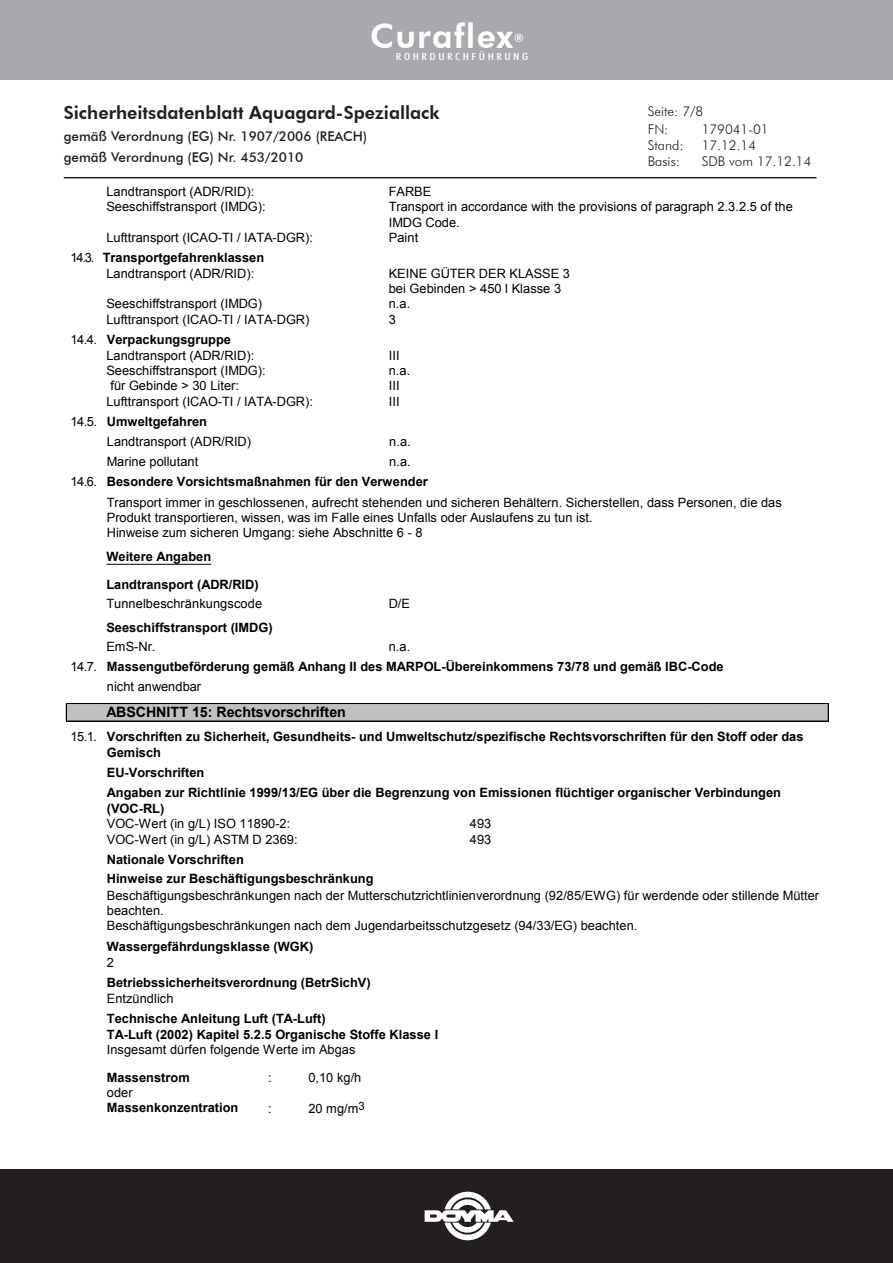
<style>
.page{position:relative;width:893px;height:1263px;background:#fff}
.page>*{position:absolute;margin:0;border:0;box-sizing:border-box;transform-origin:0 0}
.t1{font:800 33.45px "Futura BT";letter-spacing:.035em;color:#fff}
.t2{font:800 18px "Futura BT";color:#231f20}
.t3{font:700 14.25px "Arial";letter-spacing:-.005em;color:#000}
.t4{font:500 13.5px/21.6px "Futura BT";color:#231f20}
.t5{font:300 13.5px/18.3px "Futura BT";color:#231f20}
.t6{font:12.75px/15.5px "Arial";letter-spacing:.005em;color:#000}
.t7{font:700 12.75px/27.5px "Arial";color:#000}
.t8{font:800 11.55px "Futura BT";color:#fff}
.t9{font:500 condensed 9.75px "Futura BT";letter-spacing:.2em;color:#fff;scale:1.3 1}
.s1{font-weight:700}
.s2{font-weight:400}
</style>
<div class="page">
<hr style="left:64px;top:177px;width:752px;height:1px;background:#231f20">
<div style="left:0;top:0;width:893px;height:80px;background:#a8a9ad"></div>
<div style="left:0;top:1169px;width:893px;height:94px;background:#231f20"></div>
<svg style="left:425px;top:1192px;width:89px;height:48px"></svg>
<hr style="left:106px;top:564px;width:105px;height:1px;background:#000">
<div style="left:66px;top:703px;width:36px;height:18px;background:#c0c0c0"></div>
<div style="left:102px;top:703px;width:605px;height:18px;background:#c0c0c0"></div>
<div style="left:707px;top:703px;width:121px;height:18px;background:#c0c0c0"></div>
<hr style="left:66px;top:703px;width:36px;height:1px;background:#000">
<hr style="left:66px;top:721px;width:36px;height:1px;background:#000">
<svg style="left:66px;top:704px;width:1px;height:17px"></svg>
<hr style="left:102px;top:703px;width:605px;height:1px;background:#000">
<hr style="left:102px;top:721px;width:605px;height:1px;background:#000">
<hr style="left:707px;top:703px;width:121px;height:1px;background:#000">
<hr style="left:707px;top:721px;width:121px;height:1px;background:#000">
<svg style="left:828px;top:704px;width:1px;height:17px"></svg>
<h1 class="t1" style="left:370px;top:15px;width:144px">Curaflex</h1>
<p class="t8" style="left:514px;top:31px;width:11px">®</p>
<p class="t9" style="left:396px;top:50px;width:103px">ROHRDURCHFÜHRUNG</p>
<h2 class="t2" style="left:64px;top:102px;width:377px">Sicherheitsdatenblatt Aquagard-Speziallack</h2>
<p class="t4" style="left:64px;top:125px;width:305px">gemäß Verordnung (EG) Nr. 1907/2006 (REACH) gemäß Verordnung (EG) Nr. 453/2010</p>
<p class="t6" style="left:66px;top:131px;width:62px">Artikel-Nr.:</p>
<p class="t6" style="left:179px;top:131px;width:59px">18915014</p>
<p class="t6" style="left:66px;top:143px;width:75px">Druckdatum:</p>
<p class="t6" style="left:179px;top:143px;width:66px">27.01.2015</p>
<p class="t6" style="left:66px;top:156px;width:49px">Version:</p>
<p class="t6" style="left:106px;top:150px;width:149px;line-height:27.6px;text-indent:72px">1.10<br>Landtransport (ADR/RID):</p>
<p class="t6" style="left:389px;top:184px;width:44px">FARBE</p>
<p class="t5" style="left:648px;top:102px;width:57px">Seite: 7/8<br>FN:</p>
<p class="t5" style="left:702px;top:120px;width:68px">179041-01</p>
<p class="t5" style="left:648px;top:136px;width:37px">Stand:</p>
<p class="t5" style="left:702px;top:136px;width:56px">17.12.14</p>
<p class="t5" style="left:648px;top:152px;width:34px">Basis:</p>
<p class="t5" style="left:702px;top:152px;width:111px">SDB vom 17.12.14</p>
<p class="t6" style="left:106px;top:199px;width:161px">Seeschiffstransport (IMDG):</p>
<p class="t6" style="left:389px;top:199px;width:406px">Transport in accordance with the provisions of paragraph 2.3.2.5 of the<br>IMDG Code.</p>
<p class="t6" style="left:106px;top:230px;width:208px">Lufttransport (ICAO-TI / IATA-DGR):</p>
<p class="t6" style="left:389px;top:230px;width:31px">Paint</p>
<p class="t6" style="left:106px;top:250px;width:159px;text-indent:-36px">14.3. <span class="s1">Transportgefahrenklassen<br></span>Landtransport (ADR/RID):</p>
<p class="t6" style="left:389px;top:266px;width:183px">KEINE GÜTER DER KLASSE 3 bei Gebinden &gt; 450 l Klasse 3</p>
<p class="t6" style="left:106px;top:296px;width:157px">Seeschiffstransport (IMDG)</p>
<p class="t6" style="left:389px;top:296px;width:23px">n.a.</p>
<p class="t6" style="left:106px;top:312px;width:205px">Lufttransport (ICAO-TI / IATA-DGR)</p>
<p class="t6" style="left:389px;top:312px;width:9px">3</p>
<p class="t6" style="left:106px;top:331px;width:149px;text-indent:-36px">14.4. <span class="s1">Verpackungsgruppe<br></span>Landtransport (ADR/RID):</p>
<p class="t6" style="left:389px;top:347px;width:12px">III</p>
<p class="t6" style="left:106px;top:363px;width:161px">Seeschiffstransport (IMDG):</p>
<p class="t6" style="left:389px;top:363px;width:23px">n.a.</p>
<p class="t6" style="left:110px;top:378px;width:130px">für Gebinde &gt; 30 Liter:</p>
<p class="t6" style="left:389px;top:378px;width:12px">III</p>
<p class="t6" style="left:106px;top:394px;width:208px">Lufttransport (ICAO-TI / IATA-DGR):</p>
<p class="t6" style="left:389px;top:394px;width:12px">III</p>
<p class="t6" style="left:107px;top:411px;width:146px;line-height:20.2px;text-indent:-36px">14.5. <span class="s1">Umweltgefahren<br></span>Landtransport (ADR/RID)</p>
<p class="t6" style="left:389px;top:434px;width:23px">n.a.</p>
<p class="t6" style="left:107px;top:454px;width:93px">Marine pollutant</p>
<p class="t6" style="left:389px;top:454px;width:23px">n.a.</p>
<p class="t7" style="left:71px;top:468px;width:359px"><span class="s2">14.6.</span> Besondere Vorsichtsmaßnahmen für den Verwender</p>
<p class="t6" style="left:107px;top:494px;width:676px">Transport immer in geschlossenen, aufrecht stehenden und sicheren Behältern. Sicherstellen, dass Personen, die das</p>
<p class="t6" style="left:107px;top:510px;width:487px">Produkt transportieren, wissen, was im Falle eines Unfalls oder Auslaufens zu tun ist.<br>Hinweise zum sicheren Umgang: siehe Abschnitte 6 - 8</p>
<p class="t7" style="left:106px;top:543px;width:154px">Weitere Angaben<br>Landtransport (ADR/RID)</p>
<p class="t6" style="left:106px;top:596px;width:157px">Tunnelbeschränkungscode</p>
<p class="t6" style="left:389px;top:596px;width:23px">D/E</p>
<p class="t7" style="left:106px;top:614px;width:168px">Seeschiffstransport (IMDG)</p>
<p class="t6" style="left:106px;top:639px;width:51px">EmS-Nr.</p>
<p class="t6" style="left:389px;top:639px;width:23px">n.a.</p>
<p class="t7" style="left:71px;top:653px;width:655px"><span class="s2">14.7.</span> Massengutbeförderung gemäß Anhang II des MARPOL-Übereinkommens 73/78 und gemäß IBC-Code</p>
<p class="t6" style="left:107px;top:679px;width:96px">nicht anwendbar</p>
<p class="t3" style="left:106px;top:702px;width:241px">ABSCHNITT 15: Rechtsvorschriften</p>
<p class="t7" style="left:107px;top:729px;width:698px;line-height:15.5px;text-indent:-36px"><span class="s2">15.1.</span> Vorschriften zu Sicherheit, Gesundheits- und Umweltschutz/spezifische Rechtsvorschriften für den Stoff oder das<br>Gemisch</p>
<p class="t7" style="left:107px;top:763px;width:676px;line-height:20.2px">EU-Vorschriften<br>Angaben zur Richtlinie 1999/13/EG über die Begrenzung von Emissionen flüchtiger organischer Verbindungen</p>
<p class="t7" style="left:107px;top:795px;width:59px">(VOC-RL)</p>
<p class="t6" style="left:107px;top:816px;width:185px">VOC-Wert (in g/L) ISO 11890-2:</p>
<p class="t6" style="left:470px;top:816px;width:23px">493</p>
<p class="t6" style="left:107px;top:832px;width:192px">VOC-Wert (in g/L) ASTM D 2369:</p>
<p class="t6" style="left:470px;top:832px;width:23px">493</p>
<p class="t7" style="left:107px;top:850px;width:268px;line-height:19.8px">Nationale Vorschriften<br>Hinweise zur Beschäftigungsbeschränkung</p>
<p class="t6" style="left:107px;top:887px;width:714px">Beschäftigungsbeschränkungen nach der Mutterschutzrichtlinienverordnung (92/85/EWG) für werdende oder stillende Mütter beachten.<br>Beschäftigungsbeschränkungen nach dem Jugendarbeitsschutzgesetz (94/33/EG) beachten.</p>
<p class="t7" style="left:107px;top:933px;width:208px">Wassergefährdungsklasse (WGK)</p>
<p class="t6" style="left:107px;top:955px;width:9px">2</p>
<p class="t7" style="left:107px;top:969px;width:265px">Betriebssicherheitsverordnung (BetrSichV)</p>
<p class="t6" style="left:107px;top:991px;width:68px">Entzündlich</p>
<p class="t7" style="left:107px;top:1011px;width:333px;line-height:15.3px">Technische Anleitung Luft (TA-Luft)<br>TA-Luft (2002) Kapitel 5.2.5 Organische Stoffe Klasse I</p>
<p class="t6" style="left:107px;top:1041px;width:250px">Insgesamt dürfen folgende Werte im Abgas</p>
<p class="t7" style="left:107px;top:1064px;width:84px">Massenstrom</p>
<p class="t6" style="left:268px;top:1070px;width:5px">:</p>
<p class="t6" style="left:308px;top:1070px;width:55px">0,10 kg/h</p>
<p class="t6" style="left:107px;top:1085px;width:27px">oder</p>
<p class="t7" style="left:107px;top:1094px;width:133px">Massenkonzentration</p>
<p class="t6" style="left:268px;top:1101px;width:5px">:</p>
<p class="t6" style="left:308px;top:1101px;width:58px">20 mg/m<sup>3</sup></p>
</div>
